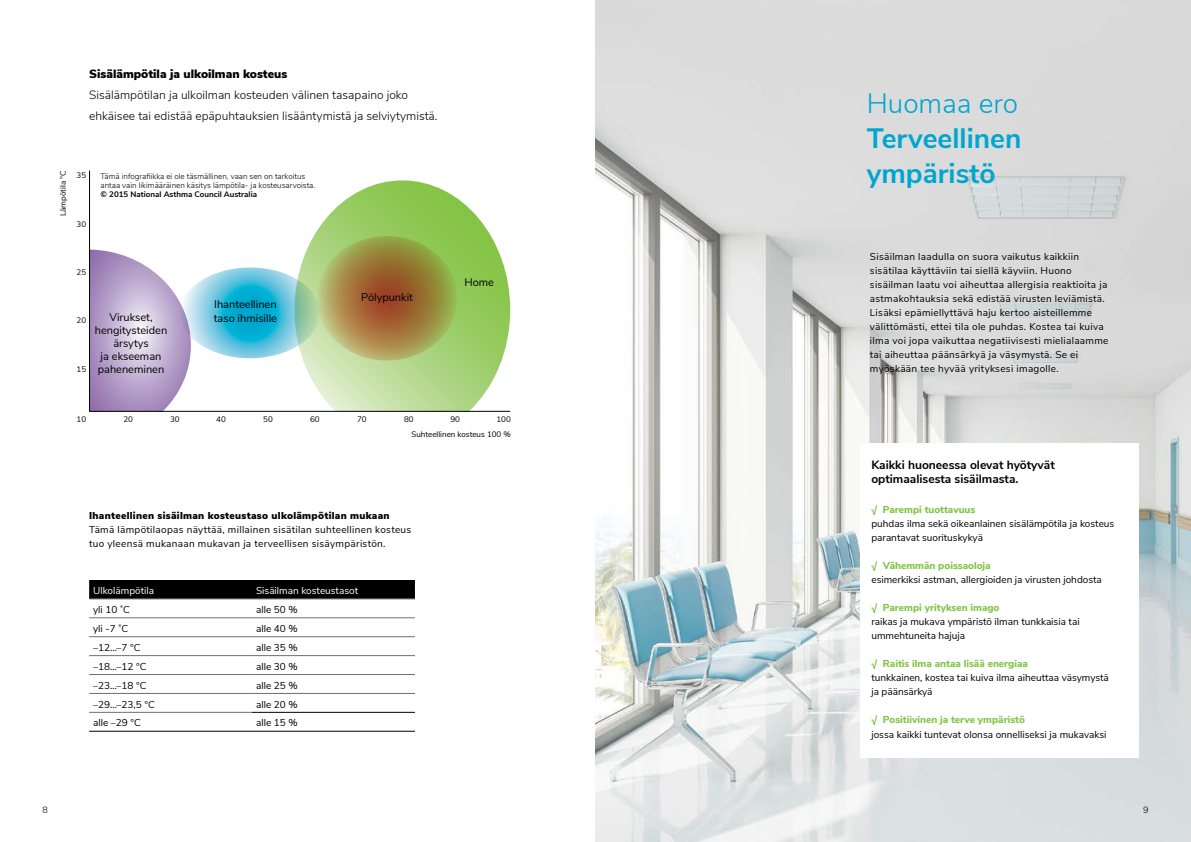
<style>
.page{position:relative;width:1191px;height:842px;background:#fff}
.page>*{position:absolute;margin:0;border:0;box-sizing:border-box;transform-origin:0 0}
.t1{font:700 28px/35px "Nunito Sans";color:#00a6ce}
.t2{font:300 28px "Nunito Sans";color:#00a6ce}
.t3{font:300 12px/21px "Nunito Sans";color:#000}
.t4{font:700 12px/14px "Nunito Sans";color:#000}
.t5{font:900 12px "Nunito Sans";color:#000}
.t6{font:11px/13.2px "Nunito Sans";color:#000;text-align:center}
.t7{font:10px/14px "Nunito Sans";letter-spacing:.03em;color:#000}
.t8{font:10px/14px "Nunito Sans";color:#000}
.t9{font:800 10px "Nunito Sans";color:#80c342}
.t10{font:900 10px "Nunito Sans";letter-spacing:.03em;color:#000}
.t11{font:10px "Nunito Sans";color:#fff}
.t12{font:300 9px "Nunito Sans";color:#000}
.t13{font:300 8px/9px "Nunito Sans";color:#000}
.t14{font:8px/15.1px "Nunito Sans";color:#000;text-align:right}
.t15{font:700 8px "Nunito Sans";color:#000}
.s1{font-weight:300}
</style>
<div class="page">
<img style="left:595px;top:0;width:596px;height:842px">
<svg style="left:90px;top:250px;width:101px;height:161px"></svg>
<svg style="left:294px;top:180px;width:216px;height:231px"></svg>
<svg style="left:317px;top:236px;width:140px;height:124px;background:#a18644"></svg>
<svg style="left:180px;top:267px;width:140px;height:91px;background:#63c3d7"></svg>
<hr style="left:89px;top:171px;width:1px;height:241px;background:#000">
<hr style="left:90px;top:411px;width:420px;height:1px;background:#000">
<div style="left:89px;top:580px;width:326px;height:19px;background:#000"></div>
<hr style="left:89px;top:599px;width:163px;height:1px;background:#6d6e71">
<hr style="left:252px;top:599px;width:163px;height:1px;background:#6d6e71">
<hr style="left:89px;top:731px;width:163px;height:1px;background:#000">
<hr style="left:252px;top:731px;width:163px;height:1px;background:#000">
<hr style="left:89px;top:617px;width:163px;height:1px;background:#6d6e71">
<hr style="left:252px;top:617px;width:163px;height:1px;background:#6d6e71">
<hr style="left:89px;top:636px;width:163px;height:1px;background:#6d6e71">
<hr style="left:252px;top:636px;width:163px;height:1px;background:#6d6e71">
<hr style="left:89px;top:655px;width:163px;height:1px;background:#6d6e71">
<hr style="left:252px;top:655px;width:163px;height:1px;background:#6d6e71">
<hr style="left:89px;top:674px;width:163px;height:1px;background:#6d6e71">
<hr style="left:252px;top:674px;width:163px;height:1px;background:#6d6e71">
<hr style="left:89px;top:712px;width:163px;height:1px;background:#6d6e71">
<hr style="left:89px;top:693px;width:163px;height:1px;background:#6d6e71">
<hr style="left:252px;top:693px;width:163px;height:1px;background:#6d6e71">
<hr style="left:252px;top:712px;width:163px;height:1px;background:#000">
<div style="left:860px;top:444px;width:278px;height:314px;background:#fff"></div>
<p class="t5" style="left:89px;top:65px;width:200px">Sisälämpötila ja ulkoilman kosteus</p>
<p class="t3" style="left:89px;top:83px;width:350px">Sisälämpötilan ja ulkoilman kosteuden välinen tasapaino joko ehkäisee tai edistää epäpuhtauksien lisääntymistä ja selviytymistä.</p>
<p class="t14" style="left:55px;top:216px;width:47px;rotate:-90deg">Lämpötila <span class="s1">°</span>C</p>
<p class="t14" style="left:77px;top:167px;width:11px">35</p>
<p class="t14" style="left:77px;top:216px;width:11px">30</p>
<p class="t13" style="left:100px;top:171px;width:216px">Tämä infografiikka ei ole täsmällinen, vaan sen on tarkoitus antaa vain likimääräinen käsitys lämpötila- ja kosteusarvoista.</p>
<p class="t15" style="left:100px;top:188px;width:158px">© 2015 National Asthma Council Australia</p>
<p class="t14" style="left:77px;top:264px;width:11px">25</p>
<p class="t14" style="left:77px;top:312px;width:11px">20</p>
<p class="t14" style="left:77px;top:361px;width:11px">15</p>
<p class="t6" style="left:214px;top:297px;width:64px">Ihanteellinen</p>
<p class="t6" style="left:109px;top:310px;width:45px">Virukset,</p>
<p class="t6" style="left:214px;top:310px;width:65px">taso ihmisille</p>
<p class="t6" style="left:95px;top:323px;width:74px">hengitysteiden ärsytys<br>ja ekseeman paheneminen</p>
<p class="t6" style="left:361px;top:290px;width:53px">Pölypunkit</p>
<p class="t6" style="left:464px;top:275px;width:31px">Home</p>
<p class="t14" style="left:77px;top:411px;width:11px">10</p>
<p class="t14" style="left:123px;top:411px;width:11px">20</p>
<p class="t14" style="left:170px;top:411px;width:11px">30</p>
<p class="t14" style="left:216px;top:411px;width:11px">40</p>
<p class="t14" style="left:263px;top:411px;width:11px">50</p>
<p class="t14" style="left:310px;top:411px;width:11px">60</p>
<p class="t14" style="left:357px;top:411px;width:11px">70</p>
<p class="t14" style="left:404px;top:411px;width:11px">80</p>
<p class="t14" style="left:450px;top:411px;width:11px">90</p>
<p class="t14" style="left:411px;top:411px;width:101px">100<br>Suhteellinen kosteus 100 %</p>
<p class="t10" style="left:89px;top:508px;width:302px">Ihanteellinen sisäilman kosteustaso ulkolämpötilan mukaan</p>
<p class="t7" style="left:89px;top:521px;width:324px">Tämä lämpötilaopas näyttää, millainen sisätilan suhteellinen kosteus tuo yleensä mukanaan mukavan ja terveellisen sisäympäristön.</p>
<p class="t11" style="left:93px;top:583px;width:62px">Ulkolämpötila</p>
<p class="t11" style="left:256px;top:583px;width:103px">Sisäilman kosteustasot</p>
<p class="t7" style="left:93px;top:602px;width:38px">yli 10 ˚C</p>
<p class="t7" style="left:256px;top:602px;width:43px">alle 50 %</p>
<p class="t7" style="left:93px;top:621px;width:36px">yli -7 ˚C</p>
<p class="t7" style="left:256px;top:621px;width:43px">alle 40 %</p>
<p class="t7" style="left:93px;top:640px;width:49px">–12…–7 °C</p>
<p class="t7" style="left:256px;top:640px;width:43px">alle 35 %</p>
<p class="t7" style="left:93px;top:659px;width:55px">–18…–12 °C</p>
<p class="t7" style="left:256px;top:659px;width:43px">alle 30 %</p>
<p class="t7" style="left:93px;top:677px;width:55px">–23…–18 °C</p>
<p class="t7" style="left:256px;top:677px;width:43px">alle 25 %</p>
<p class="t7" style="left:93px;top:696px;width:63px">–29…–23,5 °C</p>
<p class="t7" style="left:256px;top:696px;width:43px">alle 20 %</p>
<p class="t7" style="left:93px;top:715px;width:49px">alle –29 °C</p>
<p class="t7" style="left:256px;top:715px;width:43px">alle 15 %</p>
<h1 class="t2" style="left:866px;top:82px;width:153px">Huomaa ero</h1>
<h1 class="t1" style="left:866px;top:119px;width:156px">Terveellinen ympäristö</h1>
<p class="t7" style="left:870px;top:248px;width:240px">Sisäilman laadulla on suora vaikutus kaikkiin sisätilaa käyttäviin tai siellä käyviin. Huono sisäilman laatu voi aiheuttaa allergisia reaktioita ja astmakohtauksia sekä edistää virusten leviämistä.<br>Lisäksi epämiellyttävä haju kertoo aisteillemme välittömästi, ettei tila ole puhdas. Kostea tai kuiva ilma voi jopa vaikuttaa negatiivisesti mielialaamme tai aiheuttaa päänsärkyä ja väsymystä. Se ei myöskään tee hyvää yrityksesi imagolle.</p>
<p class="t4" style="left:871px;top:457px;width:185px">Kaikki huoneessa olevat hyötyvät optimaalisesta sisäilmasta.</p>
<p class="t9" style="left:871px;top:502px;width:105px">√ Parempi tuottavuus</p>
<p class="t8" style="left:871px;top:516px;width:244px">puhdas ilma sekä oikeanlainen sisälämpötila ja kosteus parantavat suorituskykyä</p>
<p class="t9" style="left:871px;top:558px;width:121px">√ Vähemmän poissaoloja</p>
<p class="t8" style="left:871px;top:572px;width:232px">esimerkiksi astman, allergioiden ja virusten johdosta</p>
<p class="t9" style="left:871px;top:600px;width:130px">√ Parempi yrityksen imago</p>
<p class="t8" style="left:871px;top:614px;width:210px">raikas ja mukava ympäristö ilman tunkkaisia tai ummehtuneita hajuja</p>
<p class="t9" style="left:871px;top:656px;width:158px">√ Raitis ilma antaa lisää energiaa</p>
<p class="t8" style="left:871px;top:670px;width:239px">tunkkainen, kostea tai kuiva ilma aiheuttaa väsymystä ja päänsärkyä</p>
<p class="t9" style="left:871px;top:712px;width:155px">√ Positiivinen ja terve ympäristö</p>
<p class="t8" style="left:871px;top:727px;width:237px">jossa kaikki tuntevat olonsa onnelliseksi ja mukavaksi</p>
<p class="t12" style="left:43px;top:803px;width:7px">8</p>
<p class="t12" style="left:1143px;top:803px;width:7px">9</p>
</div>
